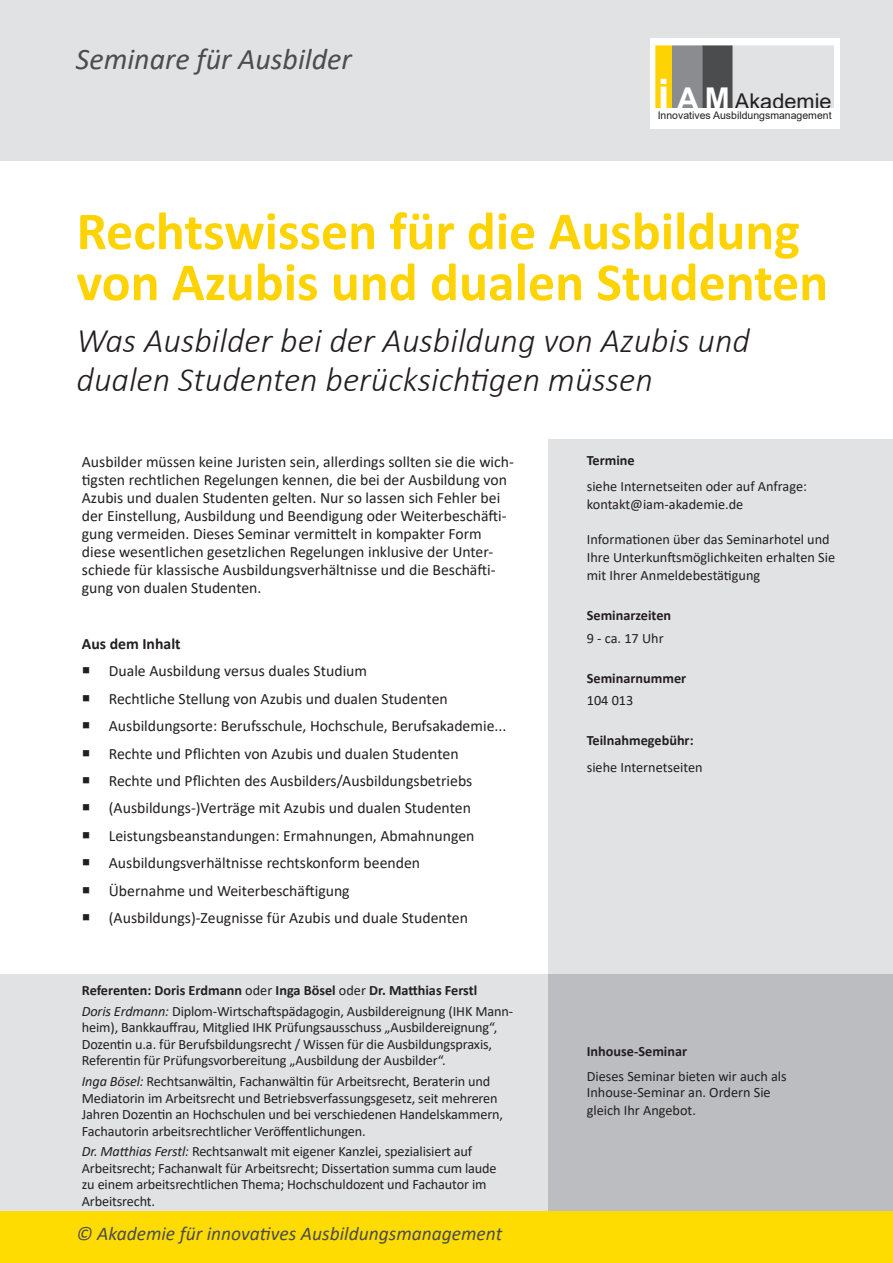
<style>
.page{position:relative;width:893px;height:1263px;background:#fff}
.page>*{position:absolute;margin:0;border:0;box-sizing:border-box;transform-origin:0 0}
.t1{font:700 54px/51px "Calibri";color:#fed304}
.t2{font:italic 300 34.5px/39px "Calibri";color:#231f20}
.t3{font:italic 30px "Calibri";color:#4b4c4d}
.t4{font:21.75px "Arial";color:#231f20}
.t5{font:italic 19.5px "Calibri";color:#4b4c4d}
.t6{font:15.75px/27.5px "Calibri";color:#231f20}
.t7{font:700 15.75px "Calibri";color:#231f20}
.t8{font:14.25px/16.5px "Calibri";letter-spacing:-.01em;color:#231f20}
.t9{font:700 14.25px "Calibri";color:#231f20}
.t10{font:10.5px "Arial";color:#231f20}
.s1{font-weight:700;font-size:42px;color:#fff}
.s2{font-weight:700;font-size:30px;color:#fff}
.s3{font-weight:700}
.s4{font-style:italic}
</style>
<div class="page">
<div style="left:0;top:974px;width:553px;height:242px;background:#e1e2e4"></div>
<div style="left:549px;top:974px;width:344px;height:258px;background:#bcbdc0"></div>
<div style="left:0;top:1212px;width:893px;height:51px;background:#ffdc01"></div>
<div style="left:549px;top:439px;width:344px;height:535px;background:#e1e2e4"></div>
<div style="left:0;top:0;width:893px;height:160px;background:#e1e2e4"></div>
<div style="left:650px;top:38px;width:189px;height:91px;background:#fff"></div>
<div style="left:733px;top:46px;width:100px;height:64px;background:#e1e2e4"></div>
<div style="left:733px;top:45px;width:101px;height:65px;border:2px solid #e1e2e4"></div>
<div style="left:703px;top:46px;width:29px;height:64px;background:#4b4c4d"></div>
<div style="left:702px;top:45px;width:31px;height:65px;border:2px solid #4b4c4d"></div>
<div style="left:673px;top:46px;width:29px;height:64px;background:#8a8c8f"></div>
<div style="left:672px;top:45px;width:31px;height:65px;border:2px solid #8a8c8f"></div>
<div style="left:656px;top:46px;width:15px;height:64px;background:#fed304"></div>
<div style="left:655px;top:45px;width:17px;height:65px;border:2px solid #fed304"></div>
<div style="left:655px;top:109px;width:179px;height:10px;background:#fff"></div>
<h3 class="t3" style="left:76px;top:38px;width:278px">Seminare für Ausbilder</h3>
<h3 class="t4" style="left:658px;top:86px;width:175px"><span class="s1">i</span> <span class="s2">A M</span> Akademie</h3>
<p class="t10" style="left:658px;top:108px;width:175px">Innovatives Ausbildungsmanagement</p>
<h1 class="t1" style="left:77px;top:205px;width:753px">Rechtswissen für die Ausbildung von Azubis und dualen Studenten</h1>
<h2 class="t2" style="left:77px;top:321px;width:675px">Was Ausbilder bei der Ausbildung von Azubis und dualen Studenten berücksichtigen müssen</h2>
<p class="t6" style="left:82px;top:452px;width:434px;line-height:18px">Ausbilder müssen keine Juristen sein, allerdings sollten sie die wich&shy;tigsten rechtlichen Regelungen kennen, die bei der Ausbildung von Azubis und dualen Studenten gelten. Nur so lassen sich Fehler bei der Einstellung, Ausbildung und Beendigung oder Weiterbeschäfti&shy;gung vermeiden. Dieses Seminar vermittelt in kompakter Form diese wesentlichen gesetzlichen Regelungen inklusive der Unter&shy;schiede für klassische Ausbildungsverhältnisse und die Beschäfti&shy;gung von dualen Studenten.</p>
<p class="t7" style="left:82px;top:632px;width:100px">Aus dem Inhalt</p>
<p class="t6" style="left:109px;top:657px;width:399px">Duale Ausbildung versus duales Studium<br>Rechtliche Stellung von Azubis und dualen Studenten Ausbildungsorte: Berufsschule, Hochschule, Berufsakademie...<br>Rechte und Pflichten von Azubis und dualen Studenten<br>Rechte und Pflichten des Ausbilders/Ausbildungsbetriebs (Ausbildungs-)Verträge mit Azubis und dualen Studenten Leistungsbeanstandungen: Ermahnungen, Abmahnungen Ausbildungsverhältnisse rechtskonform beenden<br>Übernahme und Weiterbeschäftigung (Ausbildungs)-Zeugnisse für Azubis und duale Studenten</p>
<p class="t8" style="left:82px;top:980px;width:433px;line-height:20.7px"><span class="s3">Referenten: Doris Erdmann</span> oder <span class="s3">Inga Bösel</span> oder <span class="s3">Dr. Matthias Ferstl<br></span><span class="s4">Doris Erdmann:</span> Diplom-Wirtschaftspädagogin, Ausbildereignung (IHK Mann-</p>
<p class="t8" style="left:82px;top:1019px;width:417px">heim), Bankkauffrau, Mitglied IHK Prüfungsausschuss „Ausbildereignung“,<br>Dozentin u.a. für Berufsbildungsrecht / Wissen für die Ausbildungspraxis,<br>Referentin für Prüfungsvorbereitung „Ausbildung der Ausbilder“.</p>
<p class="t8" style="left:82px;top:1073px;width:423px"><span class="s4">Inga Bösel:</span> Rechtsanwältin, Fachanwältin für Arbeitsrecht, Beraterin und Mediatorin im Arbeitsrecht und Betriebsverfassungsgesetz, seit mehreren Jahren Dozentin an Hochschulen und bei verschiedenen Handelskammern, Fachautorin arbeitsrechtlicher Veröffentlichungen.</p>
<p class="t8" style="left:82px;top:1143px;width:416px"><span class="s4">Dr. Matthias Ferstl:</span> Rechtsanwalt mit eigener Kanzlei, spezialisiert auf Arbeitsrecht; Fachanwalt für Arbeitsrecht; Dissertation summa cum laude zu einem arbeitsrechtlichen Thema; Hochschuldozent und Fachautor im Arbeitsrecht.</p>
<h3 class="t5" style="left:77px;top:1219px;width:427px">© Akademie für innovatives Ausbildungsmanagement</h3>
<p class="t9" style="left:587px;top:450px;width:49px">Termine</p>
<p class="t8" style="left:587px;top:477px;width:222px;line-height:18px">siehe Internetseiten oder auf Anfrage: kontakt@iam-akademie.de</p>
<p class="t8" style="left:587px;top:530px;width:250px;line-height:18px">Informationen über das Seminarhotel und<br>Ihre Unterkunftsmöglichkeiten erhalten Sie mit Ihrer Anmeldebestätigung</p>
<p class="t9" style="left:587px;top:606px;width:86px">Seminarzeiten</p>
<p class="t8" style="left:587px;top:629px;width:78px">9 - ca. 17 Uhr</p>
<p class="t9" style="left:587px;top:668px;width:101px">Seminarnummer</p>
<p class="t8" style="left:587px;top:692px;width:48px">104 013</p>
<p class="t9" style="left:587px;top:731px;width:108px">Teilnahmegebühr:</p>
<p class="t8" style="left:587px;top:759px;width:117px">siehe Internetseiten</p>
<p class="t9" style="left:587px;top:1041px;width:102px">Inhouse-Seminar</p>
<p class="t8" style="left:587px;top:1067px;width:201px">Dieses Seminar bieten wir auch als<br>Inhouse-Seminar an. Ordern Sie</p>
<p class="t8" style="left:587px;top:1102px;width:111px">gleich Ihr Angebot.</p>
</div>
